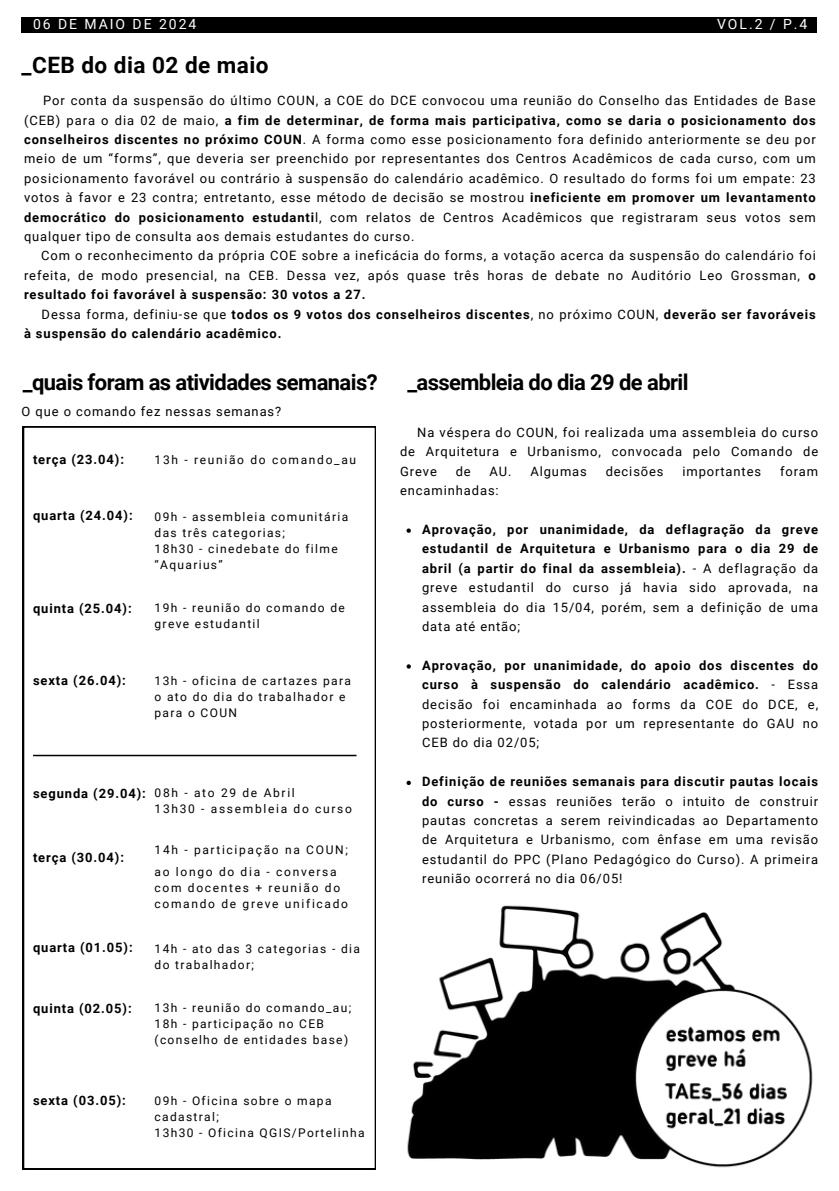
<style>
.page{position:relative;width:839px;height:1191px;background:#fff}
.page>*{position:absolute;margin:0;border:0;box-sizing:border-box;transform-origin:0 0}
.t1{font:700 22.6px "Roboto";letter-spacing:.02em;color:#000}
.t2{font:700 22px "Roboto";letter-spacing:-.025em;color:#000}
.t3{font:14px "Roboto";letter-spacing:.14em;color:#fff}
.t4{font:13px/19.4px "Roboto";letter-spacing:.07em;color:#000;text-align:justify}
.t5{font:700 13px/19.4px "Roboto";letter-spacing:.07em;color:#000;text-align:justify}
.t6{font:12px/16px "Roboto";letter-spacing:.115em;color:#000}
.t7{font:12px/16px "Roboto";letter-spacing:.14em;color:#000}
.s1{font-weight:400}
.s2{font-weight:700}
</style>
<div class="page">
<div style="left:22px;top:17px;width:794px;height:16px;background:#000"></div>
<svg style="left:23px;top:426px;width:352px;height:744px"></svg>
<img style="left:407px;top:905px;width:405px;height:263px">
<svg style="left:406px;top:529px;width:5px;height:4px"></svg>
<svg style="left:406px;top:664px;width:5px;height:5px"></svg>
<svg style="left:406px;top:781px;width:5px;height:4px"></svg>
<hr style="left:33px;top:755px;width:323px;height:1px;background:#000">
<p class="t3" style="left:33px;top:16px;width:165px">06 DE MAIO DE 2024</p>
<h3 class="t3" style="left:717px;top:16px;width:92px">VOL.2 / P.4</h3>
<h3 class="t1" style="left:22px;top:52px;width:249px">_CEB do dia 02 de maio</h3>
<h2 class="t4" style="left:43px;top:91px;width:774px">Por conta da suspensão do último COUN, a COE do DCE convocou uma reunião do Conselho das Entidades de Base</h2>
<h2 class="t5" style="left:24px;top:110px;width:793px"><span class="s1">(CEB) para o dia 02 de maio,</span> a fim de determinar, de forma mais participativa, como se daria o posicionamento dos</h2>
<h2 class="t4" style="left:24px;top:130px;width:793px"><span class="s2">conselheiros discentes no próximo COUN</span>. A forma como esse posicionamento fora definido anteriormente se deu por</h2>
<h2 class="t4" style="left:24px;top:149px;width:793px">meio de um “forms”, que deveria ser preenchido por representantes dos Centros Acadêmicos de cada curso, com um</h2>
<h2 class="t4" style="left:24px;top:169px;width:793px">posicionamento favorável ou contrário à suspensão do calendário acadêmico. O resultado do forms foi um empate: 23</h2>
<h2 class="t4" style="left:24px;top:188px;width:793px">votos à favor e 23 contra; entretanto, esse método de decisão se mostrou <span class="s2">ineficiente em promover um levantamento</span></h2>
<h2 class="t4" style="left:24px;top:208px;width:793px"><span class="s2">democrático do posicionamento estudanti</span>l, com relatos de Centros Acadêmicos que registraram seus votos sem</h2>
<h2 class="t4" style="left:24px;top:227px;width:392px">qualquer tipo de consulta aos demais estudantes do curso.</h2>
<h2 class="t4" style="left:41px;top:246px;width:776px">Com o reconhecimento da própria COE sobre a ineficácia do forms, a votação acerca da suspensão do calendário foi</h2>
<h2 class="t4" style="left:24px;top:266px;width:793px">refeita, de modo presencial, na CEB. Dessa vez, após quase três horas de debate no Auditório Leo Grossman, <span class="s2">o</span></h2>
<h2 class="t5" style="left:24px;top:285px;width:343px">resultado foi favorável à suspensão: 30 votos a 27.</h2>
<h2 class="t5" style="left:42px;top:305px;width:775px"><span class="s1">Dessa forma, definiu-se que</span> todos os 9 votos dos conselheiros discentes<span class="s1">, no próximo COUN,</span> deverão ser favoráveis</h2>
<h2 class="t5" style="left:24px;top:324px;width:259px">à suspensão do calendário acadêmico.</h2>
<p class="t2" style="left:23px;top:369px;width:356px">_quais foram as atividades semanais?</p>
<p class="t2" style="left:407px;top:369px;width:283px">_assembleia do dia 29 de abril</p>
<h3 class="t4" style="left:22px;top:402px;width:261px">O que o comando fez nessas semanas?</h3>
<p class="t5" style="left:33px;top:450px;width:92px">terça (23.04):</p>
<h3 class="t7" style="left:154px;top:452px;width:203px">13h - reunião do comando_au</h3>
<p class="t5" style="left:33px;top:506px;width:101px">quarta (24.04):</p>
<h3 class="t6" style="left:154px;top:508px;width:195px">09h - assembleia comunitária das três categorias;</h3>
<p class="t6" style="left:154px;top:540px;width:185px">18h30 - cinedebate do filme “Aquarius”</p>
<h3 class="t5" style="left:33px;top:599px;width:100px">quinta (25.04):</h3>
<h1 class="t6" style="left:154px;top:600px;width:192px">19h - reunião do comando de greve estudantil</h1>
<h3 class="t5" style="left:33px;top:671px;width:94px">sexta (26.04):</h3>
<p class="t6" style="left:154px;top:673px;width:198px">13h - oficina de cartazes para o ato do dia do trabalhador e para o COUN</p>
<p class="t5" style="left:33px;top:784px;width:114px">segunda (29.04):</p>
<h3 class="t7" style="left:154px;top:785px;width:142px">08h - ato 29 de Abril</h3>
<p class="t7" style="left:154px;top:801px;width:199px">13h30 - assembleia do curso</p>
<h3 class="t5" style="left:33px;top:848px;width:92px">terça (30.04):</h3>
<p class="t7" style="left:154px;top:842px;width:195px">14h - participação na COUN;</p>
<p class="t7" style="left:154px;top:864px;width:195px">ao longo do dia - conversa com docentes + reunião do comando de greve unificado</p>
<p class="t5" style="left:33px;top:938px;width:101px">quarta (01.05):</p>
<p class="t6" style="left:154px;top:941px;width:207px">14h - ato das 3 categorias - dia do trabalhador;</p>
<p class="t5" style="left:33px;top:999px;width:100px">quinta (02.05):</p>
<h4 class="t6" style="left:154px;top:1000px;width:198px">13h - reunião do comando_au;</h4>
<p class="t6" style="left:154px;top:1016px;width:195px">18h - participação no CEB (conselho de entidades base)</p>
<p class="t5" style="left:33px;top:1091px;width:94px">sexta (03.05):</p>
<p class="t6" style="left:154px;top:1093px;width:178px">09h - Oficina sobre o mapa cadastral;</p>
<p class="t6" style="left:154px;top:1125px;width:211px">13h30 - Oficina QGIS/Portelinha</p>
<h1 class="t4" style="left:400px;top:423px;width:419px;text-indent:17px">Na véspera do COUN, foi realizada uma assembleia do curso de Arquitetura e Urbanismo, convocada pelo Comando de Greve</h1>
<h1 class="t4" style="left:455px;top:462px;width:17px">de</h1>
<h1 class="t4" style="left:489px;top:462px;width:99px">AU. Algumas</h1>
<h1 class="t4" style="left:605px;top:462px;width:59px">decisões</h1>
<h1 class="t4" style="left:682px;top:462px;width:80px">importantes</h1>
<h1 class="t4" style="left:780px;top:462px;width:40px">foram</h1>
<h1 class="t4" style="left:400px;top:481px;width:100px">encaminhadas:</h1>
<h4 class="t5" style="left:422px;top:520px;width:397px">Aprovação, por unanimidade, da deflagração da greve estudantil de Arquitetura e Urbanismo para o dia 29 de abril (a partir do final da assembleia). <span class="s1">- A deflagração da greve estudantil do curso já havia sido aprovada, na assembleia do dia 15/04, porém, sem a definição de uma data até então;</span></h4>
<h1 class="t4" style="left:422px;top:656px;width:397px"><span class="s2">Aprovação, por unanimidade, do apoio dos discentes do curso à suspensão do calendário acadêmico.</span> - Essa decisão foi encaminhada ao forms da COE do DCE, e, posteriormente, votada por um representante do GAU no CEB do dia 02/05;</h1>
<h4 class="t4" style="left:422px;top:772px;width:397px"><span class="s2">Definição de reuniões semanais para discutir pautas locais do curso -</span> essas reuniões terão o intuito de construir pautas concretas a serem reivindicadas ao Departamento de Arquitetura e Urbanismo, com ênfase em uma revisão estudantil do PPC (Plano Pedagógico do Curso). A primeira reunião ocorrerá no dia 06/05!</h4>
</div>
